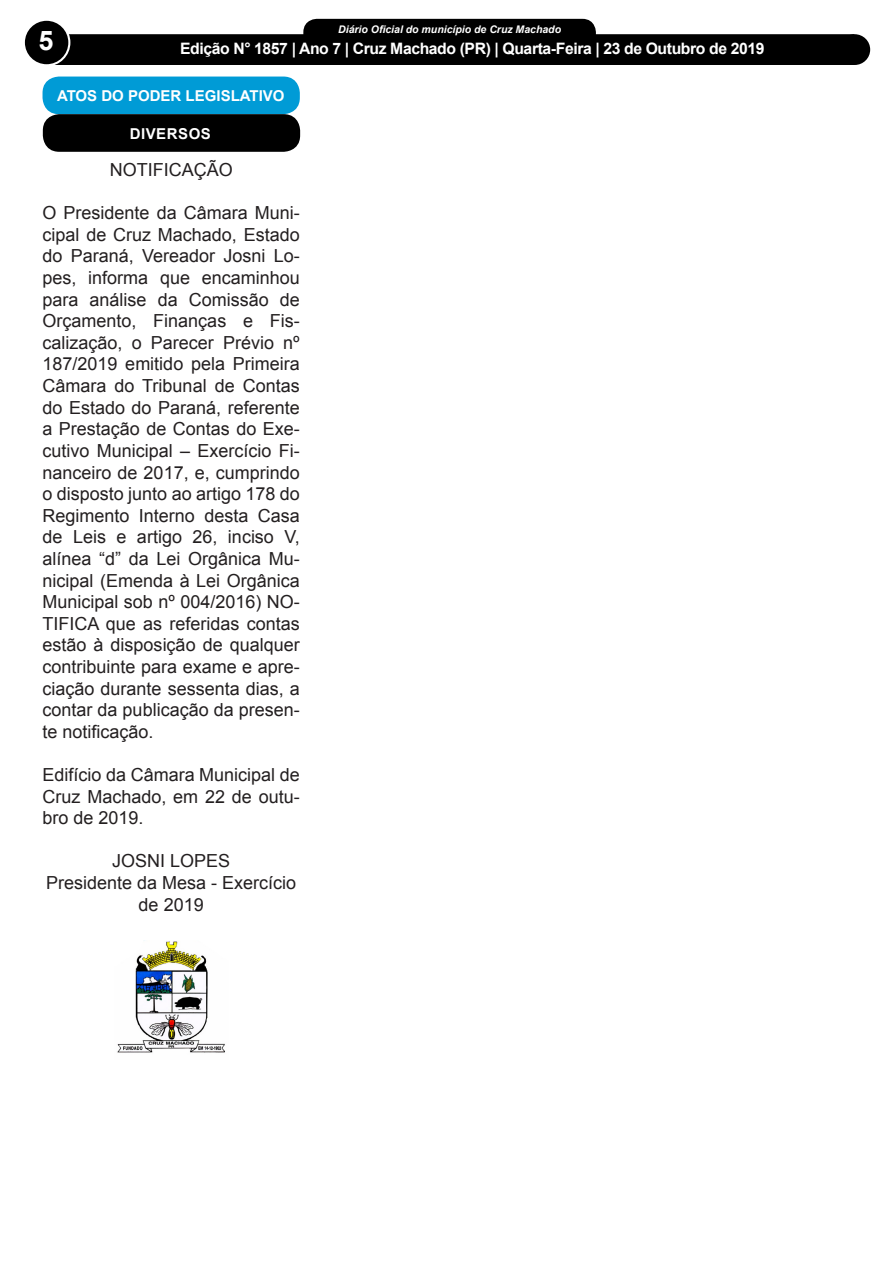
<style>
.page{position:relative;width:893px;height:1263px;background:#fff}
.page>*{position:absolute;margin:0;border:0;box-sizing:border-box;transform-origin:0 0}
.t1{font:700 27px "Arial";color:#fff}
.t2{font:18px/21.6px "Arial";color:#231f20;text-align:justify}
.t3{font:700 15.75px "Arial";letter-spacing:-.025em;color:#fff}
.t4{font:700 15px "Arial";color:#fff}
.t5{font:700 15px "Arial";letter-spacing:.035em;color:#fff}
.t6{font:italic 700 10.5px "Arial";color:#fff}
</style>
<div class="page">
<div style="left:305px;top:20px;width:289px;height:28px;background:#000;border-radius:12px"></div>
<div style="left:303px;top:19px;width:293px;height:31px;border:3px solid #000;border-radius:12px"></div>
<div style="left:39px;top:34px;width:815px;height:31px;background:#000;border:2px solid #000"></div>
<div style="left:24px;top:20px;width:45px;height:45px;background:#000;border-radius:50%"></div>
<div style="left:23px;top:19px;width:47px;height:47px;border:2px solid #fff;border-radius:50%"></div>
<div style="left:840px;top:35px;width:29px;height:29px;background:#000;border-radius:50%"></div>
<div style="left:839px;top:34px;width:31px;height:31px;border:2px solid #000;border-radius:50%"></div>
<div style="left:97px;top:37px;width:677px;height:27px;background:#000"></div>
<div style="left:43px;top:77px;width:257px;height:37px;background:#009bd6;border-radius:16px"></div>
<div style="left:43px;top:114px;width:257px;height:38px;background:#000;border-radius:16px"></div>
<img style="left:117px;top:941px;width:108px;height:112px">
<p class="t6" style="left:338px;top:22px;width:224px">Diário Oficial do município de Cruz Machado</p>
<p class="t4" style="left:205px;top:40px;width:491px">Edição 1145 - Cruz Machado (PR) - Terça-Feira - 3 de Janeiro de 2017</p>
<h1 class="t1" style="left:38px;top:21px;width:17px">5</h1>
<p class="t3" style="left:180px;top:37px;width:586px">Edição N° 1857 | Ano 7 | Cruz Machado (PR) | Quarta-Feira | 23 de Outubro de 2019</p>
<p class="t4" style="left:57px;top:85px;width:229px">ATOS DO PODER LEGISLATIVO</p>
<p class="t5" style="left:130px;top:123px;width:83px">DIVERSOS</p>
<p class="t2" style="left:110px;top:159px;width:125px">NOTIFICAÇÃO</p>
<p class="t2" style="left:43px;top:202px;width:259px">O Presidente da Câmara Muni&shy;cipal de Cruz Machado, Estado do Paraná, Vereador Josni Lo&shy;pes, informa que encaminhou para análise da Comissão de Orçamento, Finanças e Fis&shy;calização, o Parecer Prévio nº 187/2019 emitido pela Primeira Câmara do Tribunal de Contas do Estado do Paraná, referente a Prestação de Contas do Exe&shy;cutivo Municipal – Exercício Fi&shy;nanceiro de 2017, e, cumprindo o disposto junto ao artigo 178 do Regimento Interno desta Casa de Leis e artigo 26, inciso V, alínea “d” da Lei Orgânica Mu&shy;nicipal (Emenda à Lei Orgânica Municipal sob nº 004/2016) NO-TIFICA que as referidas contas estão à disposição de qualquer contribuinte para exame e apre&shy;ciação durante sessenta dias, a contar da publicação da presen&shy;te notificação.</p>
<p class="t2" style="left:43px;top:764px;width:259px">Edifício da Câmara Municipal de Cruz Machado, em 22 de outu&shy;bro de 2019.</p>
<p class="t2" style="left:112px;top:850px;width:120px">JOSNI LOPES</p>
<p class="t2" style="left:46px;top:872px;width:252px;text-align:center">Presidente da Mesa - Exercício de 2019</p>
</div>
